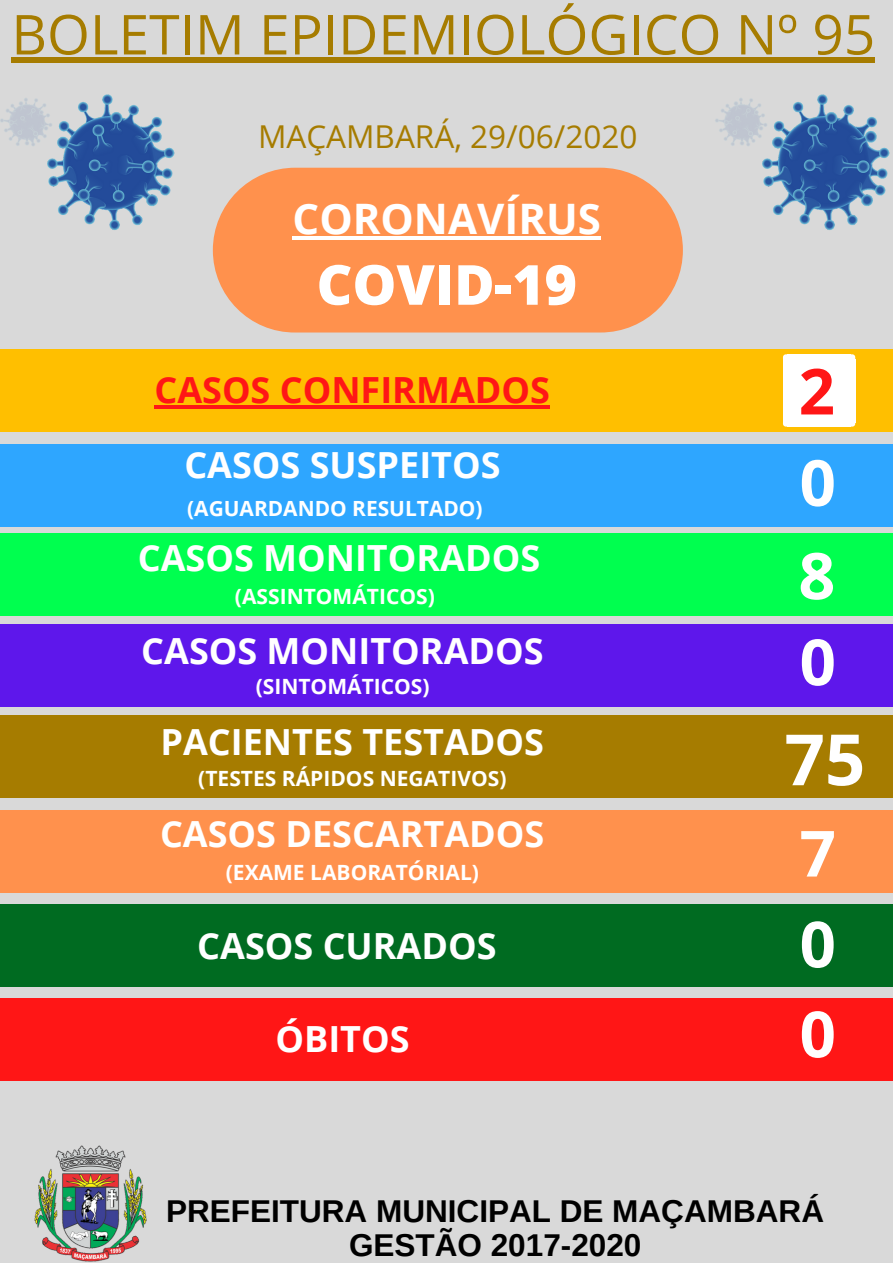
<style>
.page{position:relative;width:893px;height:1263px;background:#d9d9d9}
.page>*{position:absolute;margin:0;border:0;box-sizing:border-box;transform-origin:0 0}
.t1{font:700 70.8px "Open Sans";color:#fff}
.t2{font:700 64.43px "Open Sans";color:#fff}
.t3{font:700 63.75px "Open Sans";color:#fff}
.t4{font:700 63.6px "Open Sans";color:#fff}
.t5{font:700 63.38px "Open Sans";color:#ff1616}
.t6{font:800 55.28px "Open Sans";color:#fff}
.t7{font:55.05px "Open Sans";color:#a67c00}
.t8{font:700 42px "Open Sans";color:#fff}
.t9{font:700 36px "Open Sans";color:#fff}
.t10{font:700 36px "Open Sans";color:#ff1616}
.t11{font:700 31.5px/34.3px "Arimo";color:#000;text-align:center}
.t12{font:31.5px "Open Sans";color:#a67c00}
.t13{font:700 21px "Open Sans";color:#fff}
.t14{font:700 20.92px "Open Sans";color:#fff}
</style>
<div class="page">
<div style="left:0;top:533px;width:893px;height:82px;background:#00ff4f"></div>
<div style="left:0;top:624px;width:893px;height:82px;background:#5e17eb"></div>
<div style="left:0;top:349px;width:893px;height:82px;background:#ffbf00"></div>
<div style="left:0;top:715px;width:893px;height:82px;background:#a67c00"></div>
<div style="left:0;top:444px;width:893px;height:82px;background:#2ea6ff"></div>
<div style="left:0;top:998px;width:893px;height:82px;background:#ff1616"></div>
<div style="left:0;top:905px;width:893px;height:82px;background:#006b21"></div>
<div style="left:0;top:810px;width:893px;height:82px;background:#ff914d"></div>
<svg style="left:213px;top:168px;width:470px;height:165px;background:#fb9658"></svg>
<img style="left:34px;top:1145px;width:113px;height:117px">
<hr style="left:292px;top:236px;width:309px;height:4px;background:#fff">
<img style="left:0;top:95px;width:175px;height:135px">
<div style="left:11px;top:57px;width:864px;height:5px;background:#a67c00"></div>
<img style="left:715px;top:95px;width:175px;height:135px">
<svg style="left:850px;top:354px;width:5px;height:5px"></svg>
<div style="left:850px;top:359px;width:5px;height:63px;background:#fff"></div>
<div style="left:787px;top:359px;width:63px;height:63px;background:#fff"></div>
<div style="left:787px;top:354px;width:63px;height:5px;background:#fff"></div>
<svg style="left:783px;top:354px;width:4px;height:5px"></svg>
<hr style="left:783px;top:359px;width:4px;height:63px;background:#fff">
<hr style="left:787px;top:422px;width:63px;height:4px;background:#fff">
<svg style="left:783px;top:422px;width:4px;height:4px"></svg>
<svg style="left:850px;top:422px;width:5px;height:4px"></svg>
<hr style="left:154px;top:405px;width:396px;height:4px;background:#ff1616">
<h3 class="t7" style="left:11px;top:-4px;width:865px">BOLETIM EPIDEMIOLÓGICO Nº 95</h3>
<p class="t12" style="left:258px;top:114px;width:381px">MAÇAMBARÁ, 29/06/2020</p>
<p class="t8" style="left:292px;top:189px;width:310px">CORONAVÍRUS</p>
<h3 class="t6" style="left:316px;top:246px;width:262px">COVID-19</h3>
<p class="t10" style="left:154px;top:365px;width:397px">CASOS CONFIRMADOS</p>
<p class="t9" style="left:184px;top:439px;width:318px">CASOS SUSPEITOS</p>
<p class="t14" style="left:187px;top:494px;width:297px">(AGUARDANDO RESULTADO)</p>
<p class="t9" style="left:138px;top:532px;width:404px">CASOS MONITORADOS</p>
<p class="t13" style="left:235px;top:581px;width:201px">(ASSINTOMÁTICOS)</p>
<p class="t9" style="left:141px;top:625px;width:404px">CASOS MONITORADOS</p>
<p class="t13" style="left:256px;top:671px;width:175px">(SINTOMÁTICOS)</p>
<h3 class="t5" style="left:798px;top:347px;width:38px">2</h3>
<h3 class="t3" style="left:799px;top:438px;width:38px">0</h3>
<h2 class="t2" style="left:798px;top:530px;width:38px">8</h2>
<h3 class="t3" style="left:799px;top:617px;width:38px">0</h3>
<p class="t9" style="left:160px;top:717px;width:385px">PACIENTES TESTADOS</p>
<h1 class="t1" style="left:784px;top:710px;width:82px">75</h1>
<p class="t13" style="left:198px;top:763px;width:310px">(TESTES RÁPIDOS NEGATIVOS)</p>
<p class="t9" style="left:160px;top:809px;width:386px">CASOS DESCARTADOS</p>
<p class="t13" style="left:226px;top:857px;width:255px">(EXAME LABORATÓRIAL)</p>
<h3 class="t3" style="left:799px;top:808px;width:38px">7</h3>
<p class="t9" style="left:197px;top:920px;width:301px">CASOS CURADOS</p>
<h3 class="t4" style="left:799px;top:899px;width:38px">0</h3>
<p class="t9" style="left:275px;top:1013px;width:136px">ÓBITOS</p>
<h3 class="t3" style="left:799px;top:989px;width:38px">0</h3>
<p class="t11" style="left:166px;top:1193px;width:659px">PREFEITURA MUNICIPAL DE MAÇAMBARÁ<br>GESTÃO 2017-2020</p>
</div>
